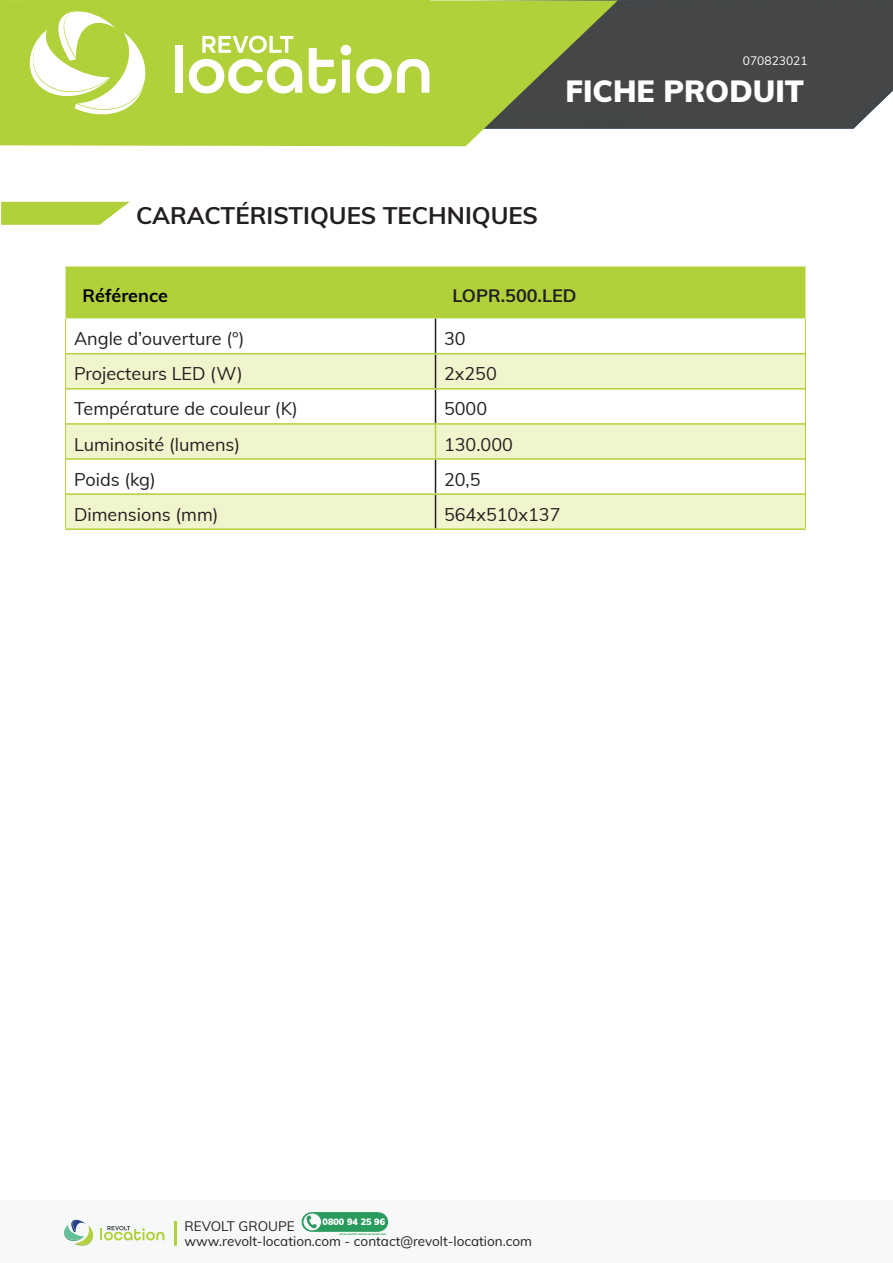
<style>
.page{position:relative;width:893px;height:1263px;background:#fff}
.page>*{position:absolute;margin:0;border:0;box-sizing:border-box;transform-origin:0 0}
.t1{font:900 30px "Muli";color:#fff}
.t2{font:700 24px "Muli";color:#231f20}
.t3{font:18px "Muli";color:#231f20}
.t4{font:700 18px "Muli";color:#231f20}
.t5{font:700 18px "Muli";color:#000001}
.t6{font:13.5px/14.7px "Muli";color:#231f20}
.t7{font:12px "Muli";color:#fff}
.t8{font:9.3px "Muli";color:#fff}
.t9{font:900 9px "Muli";color:#fff}
.t10{font:900 2.1px "Muli";letter-spacing:.04em;color:#1fa449}
</style>
<div class="page">
<div style="left:1px;top:1200px;width:892px;height:63px;background:#f7f8f8"></div>
<div style="left:618px;top:0;width:275px;height:129px;background:#444647"></div>
<svg style="left:0;top:0;width:618px;height:146px;background:#9bb24b"></svg>
<svg style="left:100px;top:1226px;width:64px;height:14px"></svg>
<svg style="left:64px;top:1220px;width:29px;height:26px"></svg>
<div style="left:174px;top:1221px;width:3px;height:25px;border:2px solid #b0d13a"></div>
<svg style="left:302px;top:1212px;width:86px;height:20px;background:#4aaa76"></svg>
<div style="left:30px;top:0;width:399px;height:136px;background:#b0d13a"></div>
<svg style="left:202px;top:36px;width:91px;height:17px"></svg>
<div style="left:175px;top:45px;width:7px;height:48px;background:#fff"></div>
<svg style="left:189px;top:59px;width:113px;height:35px"></svg>
<svg style="left:309px;top:45px;width:120px;height:49px"></svg>
<svg style="left:30px;top:11px;width:116px;height:103px"></svg>
<svg style="left:66px;top:266px;width:739px;height:122px"></svg>
<div style="left:66px;top:425px;width:739px;height:33px;background:#f1f5cd"></div>
<div style="left:66px;top:495px;width:739px;height:33px;background:#f1f5cd"></div>
<hr style="left:435px;top:319px;width:1px;height:34px;background:#231f20">
<hr style="left:435px;top:390px;width:1px;height:33px;background:#231f20">
<hr style="left:435px;top:460px;width:1px;height:33px;background:#231f20">
<hr style="left:435px;top:495px;width:1px;height:33px;background:#231f20">
<hr style="left:435px;top:354px;width:1px;height:34px;background:#231f20">
<hr style="left:435px;top:425px;width:1px;height:33px;background:#b0d13a">
<hr style="left:65px;top:319px;width:1px;height:35px;background:#b0d13a">
<hr style="left:805px;top:319px;width:1px;height:35px;background:#b0d13a">
<hr style="left:65px;top:354px;width:1px;height:35px;background:#b0d13a">
<hr style="left:805px;top:354px;width:1px;height:35px;background:#b0d13a">
<hr style="left:65px;top:389px;width:1px;height:35px;background:#b0d13a">
<hr style="left:805px;top:389px;width:1px;height:35px;background:#b0d13a">
<hr style="left:65px;top:424px;width:1px;height:35px;background:#b0d13a">
<hr style="left:805px;top:424px;width:1px;height:35px;background:#b0d13a">
<hr style="left:65px;top:459px;width:1px;height:35px;background:#b0d13a">
<hr style="left:805px;top:459px;width:1px;height:35px;background:#b0d13a">
<hr style="left:65px;top:494px;width:1px;height:34px;background:#b0d13a">
<hr style="left:805px;top:494px;width:1px;height:34px;background:#b0d13a">
<hr style="left:66px;top:353px;width:369px;height:1px;background:#b0d13a">
<hr style="left:435px;top:353px;width:370px;height:1px;background:#b0d13a">
<hr style="left:66px;top:388px;width:369px;height:2px;background:#b0d13a">
<hr style="left:435px;top:388px;width:370px;height:2px;background:#b0d13a">
<hr style="left:66px;top:423px;width:369px;height:2px;background:#b0d13a">
<hr style="left:435px;top:423px;width:370px;height:2px;background:#b0d13a">
<hr style="left:66px;top:458px;width:369px;height:2px;background:#b0d13a">
<hr style="left:435px;top:458px;width:370px;height:2px;background:#b0d13a">
<hr style="left:66px;top:493px;width:369px;height:2px;background:#b0d13a">
<hr style="left:435px;top:493px;width:370px;height:2px;background:#b0d13a">
<hr style="left:65px;top:528px;width:370px;height:2px;background:#b0d13a">
<hr style="left:435px;top:528px;width:371px;height:2px;background:#b0d13a">
<svg style="left:1px;top:202px;width:129px;height:23px;background:#bad653"></svg>
<p class="t7" style="left:743px;top:52px;width:66px">070823021</p>
<p class="t1" style="left:566px;top:70px;width:240px">FICHE PRODUIT</p>
<p class="t2" style="left:136px;top:197px;width:403px">CARACTÉRISTIQUES TECHNIQUES</p>
<p class="t5" style="left:83px;top:282px;width:87px">Référence</p>
<p class="t4" style="left:452px;top:282px;width:126px">LOPR.500.LED</p>
<p class="t3" style="left:74px;top:326px;width:172px">Angle d’ouverture (°)</p>
<p class="t3" style="left:444px;top:326px;width:23px">30</p>
<p class="t3" style="left:74px;top:361px;width:170px">Projecteurs LED (W)</p>
<p class="t3" style="left:444px;top:361px;width:54px">2x250</p>
<p class="t3" style="left:74px;top:396px;width:225px">Température de couleur (K)</p>
<p class="t3" style="left:444px;top:396px;width:45px">5000</p>
<p class="t3" style="left:74px;top:431px;width:168px">Luminosité (lumens)</p>
<p class="t3" style="left:444px;top:431px;width:70px">130.000</p>
<p class="t3" style="left:74px;top:466px;width:83px">Poids (kg)</p>
<p class="t3" style="left:444px;top:466px;width:38px">20,5</p>
<p class="t3" style="left:74px;top:501px;width:146px">Dimensions (mm)</p>
<p class="t3" style="left:444px;top:501px;width:118px">564x510x137</p>
<p class="t8" style="left:324px;top:1214px;width:64px">0800.94.25.93</p>
<p class="t6" style="left:184px;top:1218px;width:349px">REVOLT GROUPE<br>www.revolt-location.com - contact@revolt-location.com</p>
<p class="t9" style="left:323px;top:1215px;width:64px">0800 94 25 96</p>
<p class="t10" style="left:339px;top:1233px;width:48px">APPEL GRATUIT DEPUIS UN POSTE FIXE</p>
</div>
